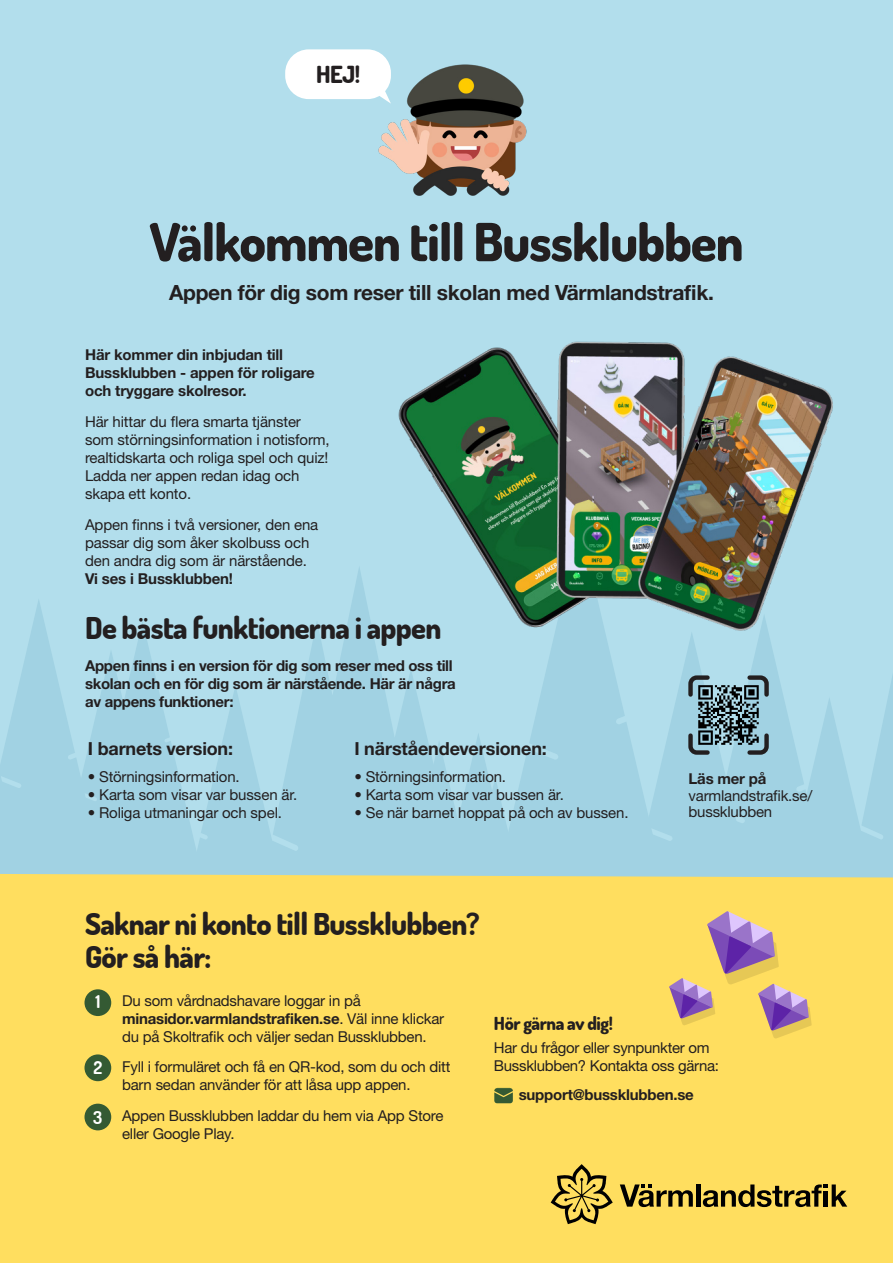
<style>
.page{position:relative;width:893px;height:1263px;background:#fff}
.page>*{position:absolute;margin:0;border:0;box-sizing:border-box;transform-origin:0 0}
.t1{font:200 52.5px "Dosis";letter-spacing:-.02em;color:#231f20}
.t2{font:200 30px "Dosis";letter-spacing:-.02em;color:#231f20}
.t3{font:200 23.55px "Dosis";color:#231f20}
.t4{font:700 21px "Helvetica Neue LT Pro";letter-spacing:-.015em;color:#231f20}
.t5{font:700 18px "Helvetica Neue LT Pro";letter-spacing:-.005em;color:#231f20}
.t6{font:200 18px "Dosis";letter-spacing:-.02em;color:#231f20}
.t7{font:200 17.7px "Dosis";color:#fff}
.t8{font:15px/18px "Helvetica Neue LT Pro";letter-spacing:-.01em;color:#231f20}
.t9{font:700 15px/18px "Helvetica Neue LT Pro";letter-spacing:-.02em;color:#231f20}
.s1{font-weight:700}
</style>
<div class="page">
<div style="left:0;top:0;width:893px;height:906px;background:#b2deec"></div>
<svg style="left:167px;top:728px;width:17px;height:146px;fill:#a1d2e3"></svg>
<svg style="left:0;top:600px;width:167px;height:274px"></svg>
<svg style="left:184px;top:567px;width:255px;height:307px;fill:#a1d2e3"></svg>
<svg style="left:439px;top:734px;width:52px;height:140px"></svg>
<svg style="left:491px;top:699px;width:49px;height:175px;fill:#a1d2e3"></svg>
<div style="left:0;top:874px;width:893px;height:389px;background:#ffde5f"></div>
<svg style="left:551px;top:1164px;width:62px;height:60px;background:#bea547"></svg>
<hr style="left:696px;top:1184px;width:4px;height:22px;background:#000001">
<svg style="left:703px;top:1184px;width:144px;height:23px;background:#948037"></svg>
<svg style="left:620px;top:1184px;width:73px;height:23px;background:#938037"></svg>
<img style="left:372px;top:64px;width:155px;height:132px">
<div style="left:285px;top:49px;width:106px;height:50px;background:#fff;border-radius:24px"></div>
<svg style="left:376px;top:88px;width:15px;height:16px"></svg>
<img style="left:390px;top:341px;width:443px;height:297px">
<div style="left:84px;top:989px;width:27px;height:27px;background:#345a33;border-radius:50%"></div>
<div style="left:84px;top:1054px;width:27px;height:27px;background:#345a33;border-radius:50%"></div>
<div style="left:84px;top:1104px;width:27px;height:26px;background:#345a33;border-radius:50%"></div>
<svg style="left:494px;top:1088px;width:19px;height:15px"></svg>
<svg style="left:540px;top:614px;width:353px;height:424px"></svg>
<p class="t3" style="left:316px;top:58px;width:46px">HEJ!</p>
<p class="t1" style="left:150px;top:206px;width:596px">Välkommen till Bussklubben</p>
<p class="t4" style="left:169px;top:280px;width:546px">Appen för dig som reser till skolan med Värmlandstrafik.</p>
<p class="t9" style="left:85px;top:346px;width:231px">Här kommer din inbjudan till<br>Bussklubben - appen för roligare och tryggare skolresor.</p>
<p class="t8" style="left:85px;top:412px;width:246px">Här hittar du flera smarta tjänster som störningsinformation i notisform, realtidskarta och roliga spel och quiz!<br>Ladda ner appen redan idag och skapa ett konto.</p>
<p class="t8" style="left:85px;top:515px;width:235px">Appen finns i två versioner, den ena passar dig som åker skolbuss och den andra dig som är närstående.<br><span class="s1">Vi ses i Bussklubben!</span></p>
<p class="t2" style="left:85px;top:608px;width:358px">De bästa funktionerna i appen</p>
<p class="t9" style="left:85px;top:656px;width:372px">Appen finns i en version för dig som reser med oss till skolan och en för dig som är närstående. Här är några av appens funktioner:</p>
<p class="t5" style="left:88px;top:738px;width:147px">I barnets version:</p>
<p class="t8" style="left:88px;top:767px;width:153px">• Störningsinformation.</p>
<p class="t8" style="left:88px;top:785px;width:211px">• Karta som visar var bussen är.</p>
<p class="t8" style="left:88px;top:803px;width:195px">• Roliga utmaningar och spel.</p>
<p class="t5" style="left:354px;top:738px;width:194px">I närståendeversionen:</p>
<p class="t8" style="left:354px;top:767px;width:153px">• Störningsinformation.</p>
<p class="t8" style="left:354px;top:785px;width:211px">• Karta som visar var bussen är.</p>
<p class="t8" style="left:354px;top:803px;width:276px">• Se när barnet hoppat på och av bussen.</p>
<p class="t2" style="left:85px;top:904px;width:396px">Saknar ni konto till Bussklubben?</p>
<p class="t2" style="left:85px;top:937px;width:128px">Gör så här:</p>
<p class="t8" style="left:689px;top:770px;width:125px;line-height:16.5px"><span class="s1">Läs mer på </span>varmlandstrafik.se/ bussklubben</p>
<p class="t7" style="left:95px;top:990px;width:7px">1</p>
<p class="t7" style="left:93px;top:1055px;width:10px">2</p>
<p class="t7" style="left:93px;top:1105px;width:11px">3</p>
<p class="t8" style="left:122px;top:991px;width:324px">Du som vårdnadshavare loggar in på <span class="s1">minasidor.varmlandstrafiken.se</span>. Väl inne klickar du på Skoltrafik och väljer sedan Bussklubben.</p>
<p class="t8" style="left:122px;top:1057px;width:330px">Fyll i formuläret och få en QR-kod, som du och ditt barn sedan använder för att låsa upp appen.</p>
<p class="t8" style="left:122px;top:1106px;width:323px">Appen Bussklubben laddar du hem via App Store eller Google Play.</p>
<p class="t6" style="left:494px;top:1011px;width:120px">Hör gärna av dig!</p>
<p class="t8" style="left:494px;top:1038px;width:227px">Har du frågor eller synpunkter om<br>Bussklubben? Kontakta oss gärna:</p>
<p class="t9" style="left:519px;top:1085px;width:177px">support@bussklubben.se</p>
</div>
